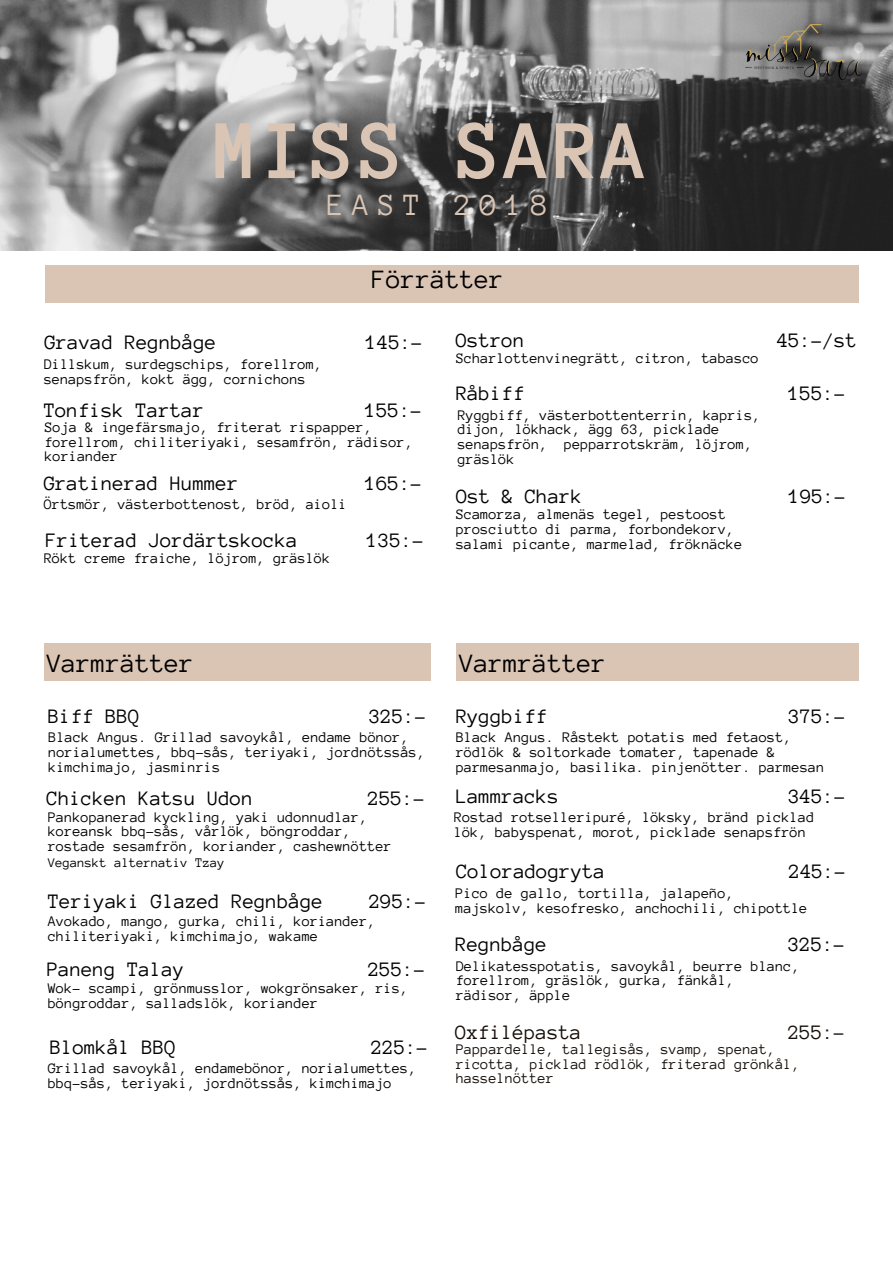
<style>
.page{position:relative;width:893px;height:1264px;background:#fff}
.page>*{position:absolute;margin:0;border:0;box-sizing:border-box;transform-origin:0 0}
.t1{font:700 85.95px "Anonymous Pro";letter-spacing:.02em;color:#dac5b5}
.t2{font:31.65px "Anonymous Pro";letter-spacing:.26em;color:#dac5b5}
.t3{font:27px "Anonymous Pro";color:#000}
.t4{font:21px "Anonymous Pro";color:#000}
.t5{font:21px "Anonymous Pro";color:#140d08}
.t6{font:15px/14.7px "Anonymous Pro";color:#000}
.t7{font:15px/14.7px "Anonymous Pro";color:#140d08}
.t8{font:13.5px "Anonymous Pro";color:#000}
</style>
<div class="page">
<img style="left:0;top:0;width:892px;height:250px">
<img style="left:745px;top:24px;width:116px;height:56px">
<div style="left:45px;top:643px;width:386px;height:38px;background:#dac5b5"></div>
<div style="left:456px;top:643px;width:402px;height:38px;background:#dac5b5"></div>
<div style="left:45px;top:265px;width:813px;height:37px;background:#dac5b5"></div>
<p class="t1" style="left:213px;top:108px;width:437px">MISS SARA</p>
<p class="t2" style="left:327px;top:189px;width:223px">EAST 2018</p>
<p class="t3" style="left:372px;top:266px;width:134px">Förrätter</p>
<h4 class="t4" style="left:45px;top:331px;width:173px">Gravad Regnbåge</h4>
<h4 class="t4" style="left:366px;top:331px;width:59px">145:-</h4>
<p class="t4" style="left:456px;top:329px;width:70px">Ostron</p>
<p class="t4" style="left:777px;top:329px;width:82px">45:-/st</p>
<h4 class="t4" style="left:456px;top:383px;width:70px">Råbiff</h4>
<h4 class="t4" style="left:788px;top:383px;width:59px">155:-</h4>
<h4 class="t6" style="left:457px;top:407px;width:304px">Ryggbiff, västerbottenterrin, kapris, dijon, lökhack, ägg 63, picklade senapsfrön, pepparrotskräm, löjrom, gräslök</h4>
<p class="t6" style="left:456px;top:351px;width:304px">Scharlottenvinegrätt, citron, tabasco</p>
<h4 class="t6" style="left:44px;top:357px;width:280px">Dillskum, surdegschips, forellrom, senapsfrön, kokt ägg, cornichons</h4>
<p class="t4" style="left:44px;top:400px;width:162px">Tonfisk Tartar</p>
<p class="t4" style="left:365px;top:400px;width:59px">155:-</p>
<p class="t6" style="left:45px;top:420px;width:370px">Soja &amp; ingefärsmajo, friterat rispapper, forellrom, chiliteriyaki, sesamfrön, rädisor, koriander</p>
<p class="t4" style="left:44px;top:473px;width:196px">Gratinerad Hummer</p>
<p class="t4" style="left:365px;top:473px;width:59px">165:-</p>
<p class="t6" style="left:44px;top:497px;width:304px">Örtsmör, västerbottenost, bröd, aioli</p>
<h4 class="t4" style="left:456px;top:485px;width:128px">Ost &amp; Chark</h4>
<h4 class="t4" style="left:788px;top:485px;width:59px">195:-</h4>
<p class="t6" style="left:456px;top:507px;width:280px">Scamorza, almenäs tegel, pestoost prosciutto di parma, forbondekorv,</p>
<p class="t4" style="left:46px;top:529px;width:254px">Friterad Jordärtskocka</p>
<p class="t4" style="left:367px;top:529px;width:59px">135:-</p>
<p class="t6" style="left:456px;top:536px;width:288px">salami picante, marmelad, fröknäcke</p>
<p class="t6" style="left:44px;top:551px;width:288px">Rökt creme fraiche, löjrom, gräslök</p>
<p class="t3" style="left:47px;top:650px;width:149px">Varmrätter</p>
<p class="t4" style="left:48px;top:705px;width:93px">Biff BBQ</p>
<p class="t4" style="left:369px;top:705px;width:59px">325:-</p>
<h4 class="t3" style="left:459px;top:650px;width:149px">Varmrätter</h4>
<p class="t4" style="left:456px;top:705px;width:93px">Ryggbiff</p>
<p class="t4" style="left:788px;top:705px;width:59px">375:-</p>
<p class="t6" style="left:49px;top:730px;width:378px">Black Angus. Grillad savoykål, endame bönor, norialumettes, bbq-sås, teriyaki, jordnötssås, kimchimajo, jasminris</p>
<h4 class="t6" style="left:456px;top:730px;width:370px">Black Angus. Råstekt potatis med fetaost, rödlök &amp; soltorkade tomater, tapenade &amp; parmesanmajo, basilika. pinjenötter. parmesan</h4>
<p class="t4" style="left:47px;top:787px;width:208px">Chicken Katsu Udon</p>
<p class="t4" style="left:368px;top:787px;width:59px">255:-</p>
<h2 class="t6" style="left:48px;top:809px;width:321px">Pankopanerad kyckling, yaki udonnudlar, koreansk bbq-sås, vårlök, böngroddar,</h2>
<h3 class="t6" style="left:48px;top:838px;width:345px">rostade sesamfrön, koriander, cashewnötter</h3>
<h4 class="t8" style="left:48px;top:855px;width:178px">Veganskt alternativ Tzay</h4>
<p class="t4" style="left:48px;top:890px;width:276px">Teriyaki Glazed Regnbåge</p>
<p class="t4" style="left:369px;top:890px;width:59px">295:-</p>
<h4 class="t6" style="left:48px;top:913px;width:329px">Avokado, mango, gurka, chili, koriander, chiliteriyaki, kimchimajo, wakame</h4>
<h4 class="t4" style="left:47px;top:958px;width:139px">Paneng Talay</h4>
<h4 class="t4" style="left:368px;top:958px;width:59px">255:-</h4>
<h4 class="t6" style="left:48px;top:981px;width:362px">Wok- scampi, grönmusslor, wokgrönsaker, ris, böngroddar, salladslök, koriander</h4>
<h4 class="t4" style="left:50px;top:1037px;width:128px">Blomkål BBQ</h4>
<h4 class="t4" style="left:371px;top:1037px;width:59px">225:-</h4>
<p class="t6" style="left:48px;top:1060px;width:370px">Grillad savoykål, endamebönor, norialumettes,</p>
<p class="t6" style="left:48px;top:1075px;width:345px">bbq-sås, teriyaki, jordnötssås, kimchimajo</p>
<p class="t4" style="left:456px;top:785px;width:105px">Lammracks</p>
<p class="t4" style="left:788px;top:785px;width:59px">345:-</p>
<h4 class="t6" style="left:454px;top:810px;width:362px">Rostad rotselleripuré, löksky, bränd picklad lök, babyspenat, morot, picklade senapsfrön</h4>
<p class="t4" style="left:456px;top:861px;width:150px">Coloradogryta</p>
<p class="t4" style="left:788px;top:861px;width:59px">245:-</p>
<h3 class="t6" style="left:455px;top:886px;width:280px">Pico de gallo, tortilla, jalapeño,</h3>
<h3 class="t6" style="left:455px;top:900px;width:353px">majskolv, kesofresko, anchochili, chipottle</h3>
<h4 class="t4" style="left:455px;top:933px;width:93px">Regnbåge</h4>
<h4 class="t4" style="left:788px;top:933px;width:59px">325:-</h4>
<h4 class="t6" style="left:456px;top:958px;width:345px">Delikatesspotatis, savoykål, beurre blanc,</h4>
<p class="t6" style="left:456px;top:973px;width:280px">forellrom, gräslök, gurka, fänkål,</p>
<h4 class="t6" style="left:456px;top:987px;width:116px">rädisor, äpple</h4>
<p class="t5" style="left:455px;top:1021px;width:128px">Oxfilépasta</p>
<p class="t5" style="left:788px;top:1021px;width:59px">255:-</p>
<p class="t7" style="left:456px;top:1041px;width:345px">Pappardelle, tallegisås, svamp, spenat, ricotta, picklad rödlök, friterad grönkål, hasselnötter</p>
</div>
